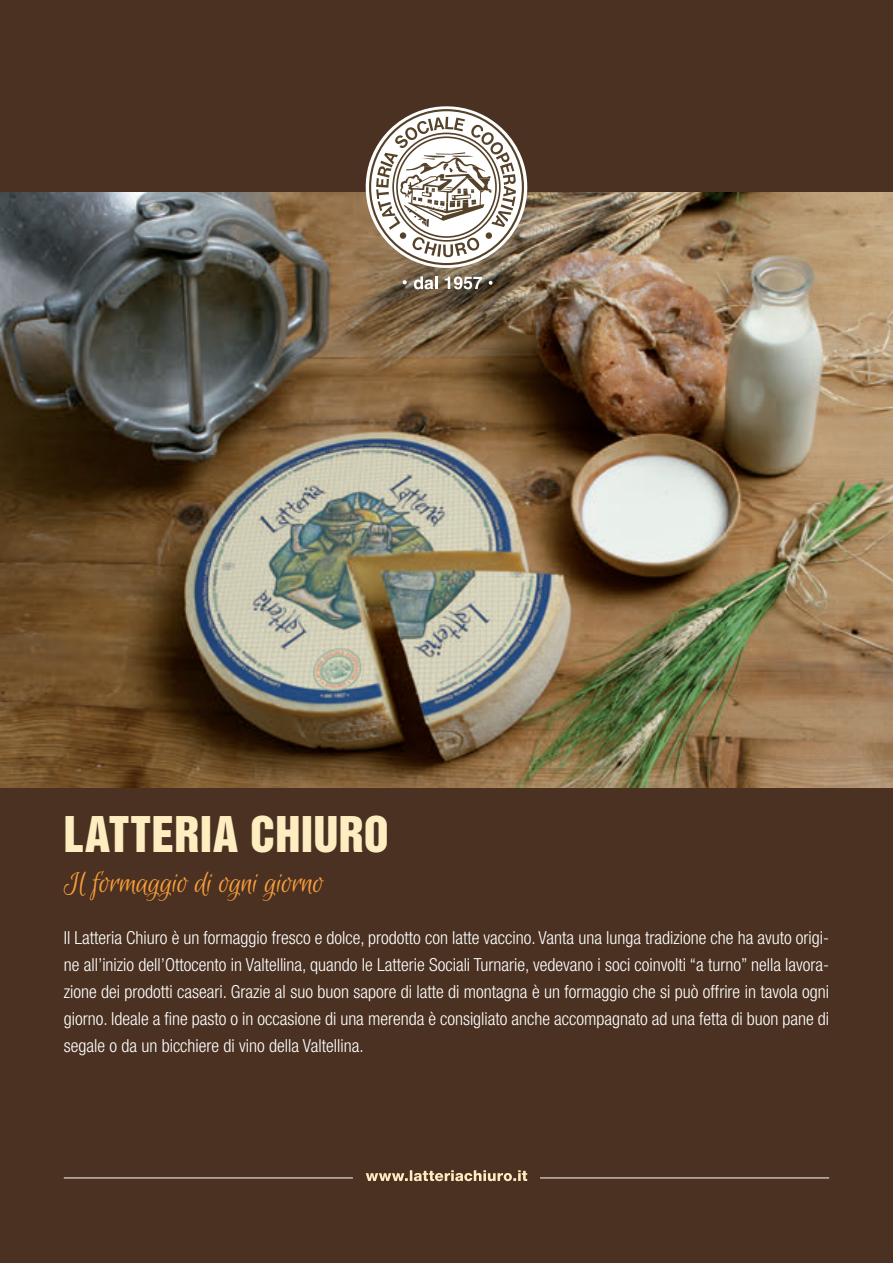
<style>
.page{position:relative;width:893px;height:1263px;background:#4a3121}
.page>*{position:absolute;margin:0;border:0;box-sizing:border-box;transform-origin:0 0}
.t1{font:45px "Helvetica Inserat LT Std";letter-spacing:.005em;color:#feedc0}
.t2{font:33px "Euphoria Script";letter-spacing:-.015em;color:#f89d3d}
.t3{font:300 condensed 18px/27px "Helvetica Neue LT Std";color:#fff;text-align:justify}
</style>
<div class="page">
<img style="left:0;top:192px;width:893px;height:596px">
<hr style="left:64px;top:1177px;width:289px;height:1px;background:#fff">
<hr style="left:540px;top:1177px;width:289px;height:1px;background:#fff">
<svg style="left:366px;top:1170px;width:161px;height:11px"></svg>
<svg style="left:360px;top:106px;width:173px;height:183px;background:#aea396"></svg>
<h1 class="t1" style="left:64px;top:808px;width:327px">LATTERIA CHIURO</h1>
<h2 class="t2" style="left:64px;top:865px;width:262px">Il formaggio di ogni giorno</h2>
<p class="t3" style="left:64px;top:924px;width:767px">Il Latteria Chiuro è un formaggio fresco e dolce, prodotto con latte vaccino. Vanta una lunga tradizione che ha avuto origi&shy;ne all’inizio dell’Ottocento in Valtellina, quando le Latterie Sociali Turnarie, vedevano i soci coinvolti “a turno” nella lavora&shy;zione dei prodotti caseari. Grazie al suo buon sapore di latte di montagna è un formaggio che si può offrire in tavola ogni giorno. Ideale a fine pasto o in occasione di una merenda è consigliato anche accompagnato ad una fetta di buon pane di segale o da un bicchiere di vino della Valtellina.</p>
</div>
